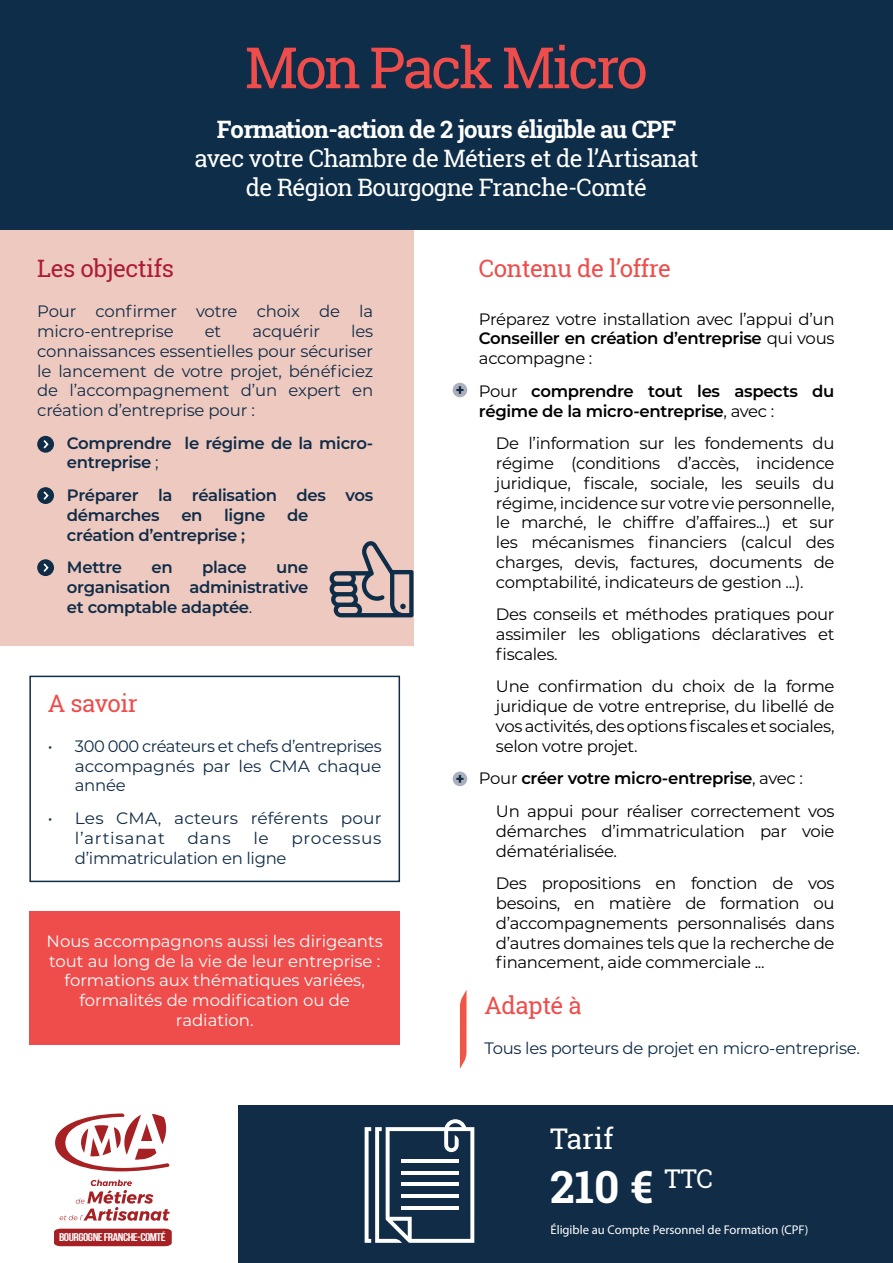
<style>
.page{position:relative;width:893px;height:1263px;background:#fff}
.page>*{position:absolute;margin:0;border:0;box-sizing:border-box;transform-origin:0 0}
.Titre_nv1{font:57px "Roboto Slab";letter-spacing:-.05em;color:#ef4d4b}
.Tarif_blanc{font:700 44.25px "Roboto Slab";color:#fff}
.Titre_de_nv_2_blanc{font:28.5px "Roboto Slab";color:#fff}
.Chapeau{font:24px "Roboto Slab";letter-spacing:-.03em;color:#fff}
.Chapeau-2{font:700 24px "Roboto Slab";letter-spacing:-.03em;color:#fff}
.Texte_courant_liste{font:24px "Roboto Slab";letter-spacing:-.02em;color:#ef4d4b}
.Texte_courant_liste-2{font:24px "Roboto Slab";letter-spacing:-.02em;color:#ac1c36}
.Texte_courant_liste-3{font:16.5px/19.8px "Montserrat";letter-spacing:-.02em;color:#000;text-align:justify}
.Texte_courant_liste-4{font:16.5px/19.8px "Montserrat";letter-spacing:-.01em;color:#102c47;text-align:justify}
.Texte_courant_liste-5{font:600 16.5px/19.8px "Montserrat";letter-spacing:-.02em;color:#102c47}
.t1{font:16.5px/19.8px "Montserrat";color:#fff}
.Texte_courant_liste-6{font:600 16.5px/19.8px "Montserrat";letter-spacing:-.02em;color:#000}
.Texte_courant_liste-7{font:16.5px/19.8px "Montserrat";letter-spacing:.01em;color:#102c47}
.Texte_courant_liste-8{font:16.5px "Montserrat";letter-spacing:.04em;color:#102c47}
.Légende_tarif_blanc{font:12.6px "Myriad Pro";color:#fff}
.t2{font:700 11.25px "Bebas Neue";letter-spacing:-.035em;color:#fff;scale:1.19 1}
.s1{font-weight:400}
.s2{font-weight:600}
</style>
<div class="page">
<div style="left:0;top:213px;width:414px;height:433px;background:#eec9c0"></div>
<div style="left:0;top:0;width:893px;height:230px;background:#0e2d48"></div>
<div style="left:238px;top:1106px;width:655px;height:157px;background:#102c47"></div>
<svg style="left:330px;top:541px;width:84px;height:76px"></svg>
<div style="left:37px;top:436px;width:17px;height:17px;background:#102c47;border-radius:50%"></div>
<svg style="left:43px;top:440px;width:6px;height:9px"></svg>
<div style="left:37px;top:487px;width:17px;height:17px;background:#102c47;border-radius:50%"></div>
<svg style="left:43px;top:491px;width:6px;height:9px"></svg>
<div style="left:54px;top:1229px;width:118px;height:17px;background:#a72023"></div>
<svg style="left:60px;top:1180px;width:110px;height:41px"></svg>
<svg style="left:55px;top:1113px;width:114px;height:58px"></svg>
<div style="left:453px;top:383px;width:14px;height:14px;background:#acafbc;border-radius:50%"></div>
<svg style="left:456px;top:386px;width:7px;height:8px"></svg>
<div style="left:453px;top:771px;width:14px;height:15px;background:#acafbc;border-radius:50%"></div>
<svg style="left:456px;top:775px;width:7px;height:8px"></svg>
<div style="left:29px;top:676px;width:371px;height:206px;border:2px solid #102c47"></div>
<div style="left:29px;top:912px;width:371px;height:133px;background:#ef4d4b"></div>
<svg style="left:460px;top:991px;width:6px;height:78px"></svg>
<svg style="left:365px;top:1119px;width:109px;height:124px"></svg>
<div style="left:37px;top:559px;width:17px;height:17px;background:#102c47;border-radius:50%"></div>
<svg style="left:43px;top:563px;width:6px;height:9px"></svg>
<p class="Titre_nv1" style="left:245px;top:28px;width:405px">Mon Pack Micro</p>
<p class="Chapeau-2" style="left:217px;top:113px;width:461px">Formation-action de 2 jours éligible au CPF</p>
<p class="Chapeau" style="left:194px;top:142px;width:506px">avec votre Chambre de Métiers et de l’Artisanat</p>
<p class="Chapeau" style="left:246px;top:171px;width:403px">de Région Bourgogne Franche-Comté</p>
<p class="Texte_courant_liste-2" style="left:37px;top:252px;width:138px">Les objectifs</p>
<p class="Texte_courant_liste-4" style="left:37px;top:301px;width:337px">Pour confirmer votre choix de la micro-entreprise</p>
<p class="Texte_courant_liste-4" style="left:37px;top:321px;width:337px;text-indent:314px">les connaissances essentielles pour sécuriser le lancement de votre projet, bénéficiez de l’accompagnement d’un expert en création d’entreprise pour :</p>
<p class="Texte_courant_liste-5" style="left:67px;top:432px;width:308px">Comprendre le régime de la micro&shy;entreprise <span class="s1">;</span></p>
<p class="Texte_courant_liste-5" style="left:67px;top:484px;width:308px">Préparer la réalisation des vos démarches</p>
<p class="Texte_courant_liste-4" style="left:205px;top:321px;width:18px">et</p>
<p class="Texte_courant_liste-4" style="left:252px;top:321px;width:69px">acquérir</p>
<p class="Texte_courant_liste-5" style="left:181px;top:504px;width:23px">en</p>
<p class="Texte_courant_liste-5" style="left:224px;top:504px;width:43px">ligne</p>
<p class="Texte_courant_liste-5" style="left:287px;top:504px;width:23px">de</p>
<p class="Texte_courant_liste-5" style="left:67px;top:524px;width:180px">création d’entreprise ;</p>
<p class="Texte_courant_liste-5" style="left:67px;top:557px;width:57px">Mettre</p>
<p class="Texte_courant_liste-5" style="left:152px;top:557px;width:23px">en</p>
<p class="Texte_courant_liste-5" style="left:202px;top:557px;width:46px">place</p>
<p class="Texte_courant_liste-5" style="left:67px;top:557px;width:243px;text-align:justify;text-indent:209px">une organisation administrative et comptable adaptée<span class="s1">.</span></p>
<p class="Texte_courant_liste" style="left:48px;top:687px;width:91px">A savoir</p>
<p class="Texte_courant_liste-4" style="left:75px;top:735px;width:308px;text-indent:-27px">• 300 000 créateurs et chefs d’entreprises accompagnés par les CMA chaque année</p>
<p class="Texte_courant_liste-7" style="left:75px;top:808px;width:308px;text-indent:-27px">• Les CMA, acteurs référents pour l’artisanat</p>
<p class="Texte_courant_liste-4" style="left:187px;top:827px;width:45px">dans</p>
<p class="Texte_courant_liste-4" style="left:253px;top:827px;width:17px">le</p>
<p class="Texte_courant_liste-8" style="left:291px;top:827px;width:92px">processus</p>
<p class="Texte_courant_liste-4" style="left:75px;top:847px;width:213px">d’immatriculation en ligne</p>
<p class="t1" style="left:47px;top:930px;width:338px">Nous accompagnons aussi les dirigeants tout au long de la vie de leur entreprise :</p>
<p class="t1" style="left:65px;top:970px;width:302px;text-align:center">formations aux thématiques variées, formalités de modification ou de radiation.</p>
<p class="t2" style="left:59px;top:1231px;width:91px">BOURGOGNE FRANCHE-COMTÉ</p>
<p class="Texte_courant_liste" style="left:479px;top:252px;width:194px">Contenu de l’offre</p>
<p class="Texte_courant_liste-3" style="left:479px;top:308px;width:357px">Préparez votre installation avec l’appui d’un <span class="s2">Conseiller en création d’entreprise</span> qui vous accompagne :</p>
<p class="Texte_courant_liste-6" style="left:479px;top:380px;width:357px"><span class="s1">Pour</span> comprendre tout les aspects du régime de la micro-entreprise<span class="s1">, avec :</span></p>
<p class="Texte_courant_liste-3" style="left:496px;top:433px;width:340px">De l’information sur les fondements du régime (conditions d’accès, incidence juridique, fiscale, sociale, les seuils du régime, incidence sur votre vie personnelle, le marché, le chiffre d’affaires...) et sur les mécanismes financiers (calcul des charges, devis, factures, documents de comptabilité, indicateurs de gestion ...).</p>
<p class="Texte_courant_liste-3" style="left:496px;top:604px;width:340px">Des conseils et méthodes pratiques pour assimiler les obligations déclaratives et fiscales.</p>
<p class="Texte_courant_liste-3" style="left:496px;top:676px;width:340px">Une confirmation du choix de la forme juridique de votre entreprise, du libellé de vos activités, des options fiscales et sociales, selon votre projet.</p>
<p class="Texte_courant_liste-6" style="left:479px;top:768px;width:325px"><span class="s1">Pour</span> créer votre micro-entreprise<span class="s1">, avec :</span></p>
<p class="Texte_courant_liste-3" style="left:496px;top:801px;width:340px">Un appui pour réaliser correctement vos démarches d’immatriculation par voie dématérialisée.</p>
<p class="Texte_courant_liste-3" style="left:496px;top:873px;width:340px">Des propositions en fonction de vos besoins, en matière de formation ou d’accompagnements personnalisés dans d’autres domaines tels que la recherche de financement, aide commerciale ...</p>
<p class="Texte_courant_liste" style="left:484px;top:989px;width:99px">Adapté à</p>
<p class="Texte_courant_liste-4" style="left:484px;top:1037px;width:377px">Tous les porteurs de projet en micro-entreprise.</p>
<p class="Titre_de_nv_2_blanc" style="left:550px;top:1119px;width:65px">Tarif</p>
<p class="Tarif_blanc" style="left:550px;top:1156px;width:165px">210 € <sup>TTC</sup></p>
<p class="Légende_tarif_blanc" style="left:550px;top:1222px;width:260px">Éligible au Compte Personnel de Formation (CPF)</p>
</div>
